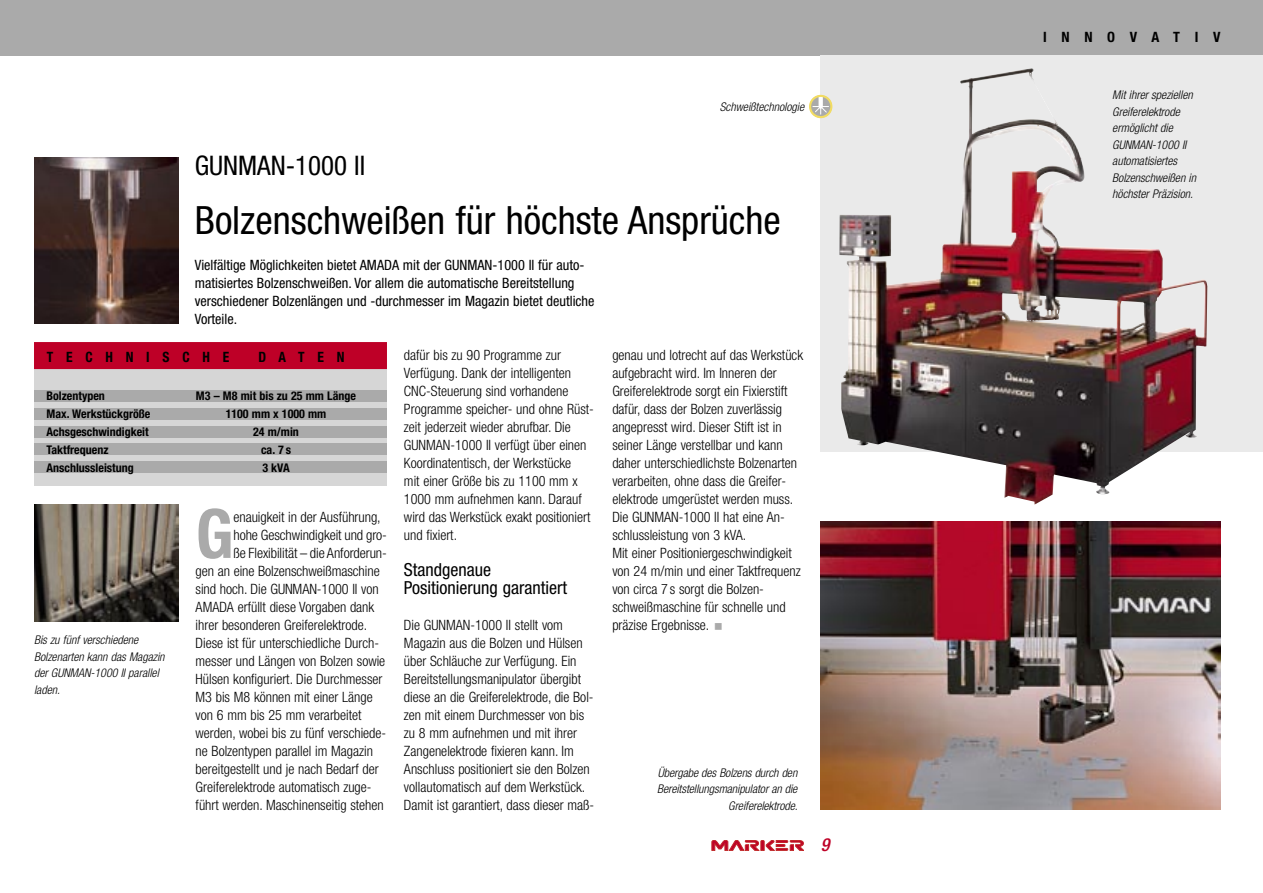
<style>
.page{position:relative;width:1263px;height:893px;background:#fff}
.page>*{position:absolute;margin:0;border:0;box-sizing:border-box;transform-origin:0 0}
.t1{font:700 condensed 68.1px "Helvetica Neue";color:#aaa}
.t2{font:condensed 39px "Helvetica Neue";color:#000}
.t3{font:condensed 27px "Helvetica Neue";color:#000}
.t4{font:condensed 18px/18px "Helvetica Neue";color:#000}
.t5{font:italic 500 condensed 18px "Helvetica Neue";color:#be0027}
.t6{font:300 condensed 14.25px/18px "Helvetica Neue";color:#000}
.t7{font:condensed 14.25px/18px "Helvetica Neue";color:#000}
.t8{font:700 condensed 14.25px "Helvetica Neue";letter-spacing:.945em;color:#000;scale:.95 1}
.t9{font:700 condensed 14.25px "Helvetica Neue";letter-spacing:1.03em;color:#000}
.t10{font:italic 300 condensed 12px/16.5px "Helvetica Neue";color:#000}
.t11{font:700 condensed 12px "Helvetica Neue";color:#000}
</style>
<div class="page">
<svg style="left:712px;top:840px;width:92px;height:10px"></svg>
<div style="left:0;top:0;width:1263px;height:55px;background:#aaa"></div>
<img style="left:821px;top:55px;width:442px;height:396px">
<img style="left:34px;top:157px;width:145px;height:167px">
<img style="left:821px;top:522px;width:399px;height:288px">
<img style="left:34px;top:504px;width:145px;height:117px">
<svg style="left:810px;top:96px;width:21px;height:21px"></svg>
<svg style="left:813px;top:96px;width:15px;height:18px"></svg>
<div style="left:809px;top:95px;width:23px;height:23px;border:2px solid #f2dc62;border-radius:50%"></div>
<img style="left:839px;top:68px;width:324px;height:220px">
<div style="left:34px;top:342px;width:353px;height:144px;background:#d6d6d6"></div>
<div style="left:34px;top:426px;width:353px;height:11px;background:#aaa"></div>
<div style="left:34px;top:443px;width:353px;height:12px;background:#aaa"></div>
<div style="left:34px;top:461px;width:353px;height:12px;background:#aaa"></div>
<div style="left:34px;top:390px;width:353px;height:12px;background:#aaa"></div>
<div style="left:34px;top:408px;width:353px;height:12px;background:#aaa"></div>
<div style="left:34px;top:342px;width:353px;height:27px;background:#be0027"></div>
<h3 class="t3" style="left:195px;top:150px;width:172px">GUNMAN-1000 II</h3>
<p class="t10" style="left:720px;top:98px;width:86px">Schweißtechnologie</p>
<h2 class="t2" style="left:195px;top:198px;width:588px">Bolzenschweißen für höchste Ansprüche</h2>
<p class="t7" style="left:195px;top:256px;width:401px">Vielfältige Möglichkeiten bietet AMADA mit der GUNMAN-1000 II für auto&shy;matisiertes Bolzenschweißen. Vor allem die automatische Bereitstellung verschiedener Bolzenlängen und -durchmesser im Magazin bietet deutliche Vorteile.</p>
<p class="t8" style="left:47px;top:349px;width:194px">TECHNISCHE</p>
<p class="t8" style="left:258px;top:349px;width:92px">DATEN</p>
<p class="t11" style="left:47px;top:388px;width:60px">Bolzentypen</p>
<p class="t11" style="left:196px;top:388px;width:162px">M3 – M8 mit bis zu 25 mm Länge</p>
<p class="t11" style="left:47px;top:406px;width:106px">Max. Werkstückgröße</p>
<p class="t11" style="left:226px;top:406px;width:102px">1100 mm x 1000 mm</p>
<p class="t11" style="left:47px;top:424px;width:104px">Achsgeschwindigkeit</p>
<p class="t11" style="left:253px;top:424px;width:47px">24 m/min</p>
<p class="t11" style="left:47px;top:442px;width:63px">Taktfrequenz</p>
<p class="t11" style="left:261px;top:442px;width:31px">ca. 7 s</p>
<p class="t11" style="left:47px;top:460px;width:89px">Anschlussleistung</p>
<p class="t11" style="left:262px;top:460px;width:29px">3 kVA</p>
<p class="t10" style="left:34px;top:632px;width:132px">Bis zu fünf verschiedene<br>Bolzenarten kann das Magazin der GUNMAN-1000 II parallel laden.</p>
<h1 class="t1" style="left:196px;top:492px;width:39px">G</h1>
<p class="t6" style="left:233px;top:508px;width:149px">enauigkeit in der Ausführung,</p>
<p class="t6" style="left:233px;top:526px;width:155px">hohe Geschwindigkeit und gro-</p>
<p class="t6" style="left:233px;top:544px;width:155px">ße Flexibilität – die Anforderun-</p>
<p class="t6" style="left:196px;top:562px;width:186px">gen an eine Bolzenschweißmaschine</p>
<p class="t6" style="left:196px;top:580px;width:185px">sind hoch. Die GUNMAN-1000 II von</p>
<p class="t6" style="left:196px;top:598px;width:180px">AMADA erfüllt diese Vorgaben dank</p>
<p class="t6" style="left:196px;top:616px;width:173px">ihrer besonderen Greiferelektrode.</p>
<p class="t6" style="left:196px;top:634px;width:185px">Diese ist für unterschiedliche Durch-</p>
<p class="t6" style="left:196px;top:652px;width:191px">messer und Längen von Bolzen sowie</p>
<p class="t6" style="left:196px;top:670px;width:188px">Hülsen konfiguriert. Die Durchmesser</p>
<p class="t6" style="left:196px;top:688px;width:179px">M3 bis M8 können mit einer Länge</p>
<p class="t6" style="left:196px;top:706px;width:167px">von 6 mm bis 25 mm verarbeitet</p>
<p class="t6" style="left:196px;top:724px;width:192px">werden, wobei bis zu fünf verschiede-</p>
<p class="t6" style="left:196px;top:742px;width:179px">ne Bolzentypen parallel im Magazin</p>
<p class="t6" style="left:196px;top:760px;width:185px">bereitgestellt und je nach Bedarf der</p>
<p class="t6" style="left:196px;top:778px;width:177px">Greiferelektrode automatisch zuge-</p>
<p class="t6" style="left:196px;top:796px;width:190px">führt werden. Maschinenseitig stehen</p>
<p class="t6" style="left:404px;top:346px;width:191px">dafür bis zu 90 Programme zur<br>Verfügung. Dank der intelligenten<br>CNC-Steuerung sind vorhandene<br>Programme speicher- und ohne Rüst&shy;zeit jederzeit wieder abrufbar. Die<br>GUNMAN-1000 II verfügt über einen<br>Koordinatentisch, der Werkstücke<br>mit einer Größe bis zu 1100 mm x<br>1000 mm aufnehmen kann. Darauf wird das Werkstück exakt positioniert und fixiert.</p>
<p class="t4" style="left:404px;top:560px;width:165px">Standgenaue<br>Positionierung garantiert</p>
<p class="t6" style="left:404px;top:616px;width:192px">Die GUNMAN-1000 II stellt vom Magazin aus die Bolzen und Hülsen über Schläuche zur Verfügung. Ein Bereitstellungsmanipulator übergibt diese an die Greiferelektrode, die Bol&shy;zen mit einem Durchmesser von bis zu 8 mm aufnehmen und mit ihrer Zangenelektrode fixieren kann. Im Anschluss positioniert sie den Bolzen vollautomatisch auf dem Werkstück.<br>Damit ist garantiert, dass dieser maß-</p>
<p class="t6" style="left:612px;top:346px;width:192px">genau und lotrecht auf das Werkstück aufgebracht wird. Im Inneren der Greiferelektrode sorgt ein Fixierstift dafür, dass der Bolzen zuverlässig angepresst wird. Dieser Stift ist in seiner Länge verstellbar und kann daher unterschiedlichste Bolzenarten verarbeiten, ohne dass die Greifer&shy;elektrode umgerüstet werden muss.<br>Die GUNMAN-1000 II hat eine An&shy;schlussleistung von 3 kVA.<br>Mit einer Positioniergeschwindigkeit von 24 m/min und einer Taktfrequenz von circa 7 s sorgt die Bolzen&shy;schweißmaschine für schnelle und präzise Ergebnisse.</p>
<p class="t10" style="left:657px;top:764px;width:142px;text-align:right">Übergabe des Bolzens durch den<br>Bereitstellungsmanipulator an die<br>Greiferelektrode.</p>
<p class="t5" style="left:821px;top:834px;width:10px">9</p>
<p class="t9" style="left:1043px;top:28px;width:179px">INNOVATIV</p>
<p class="t10" style="left:1112px;top:87px;width:85px">Mit ihrer speziellen<br>Greiferelektrode ermöglicht die<br>GUNMAN-1000 II automatisiertes<br>Bolzenschweißen in höchster Präzision.</p>
</div>
